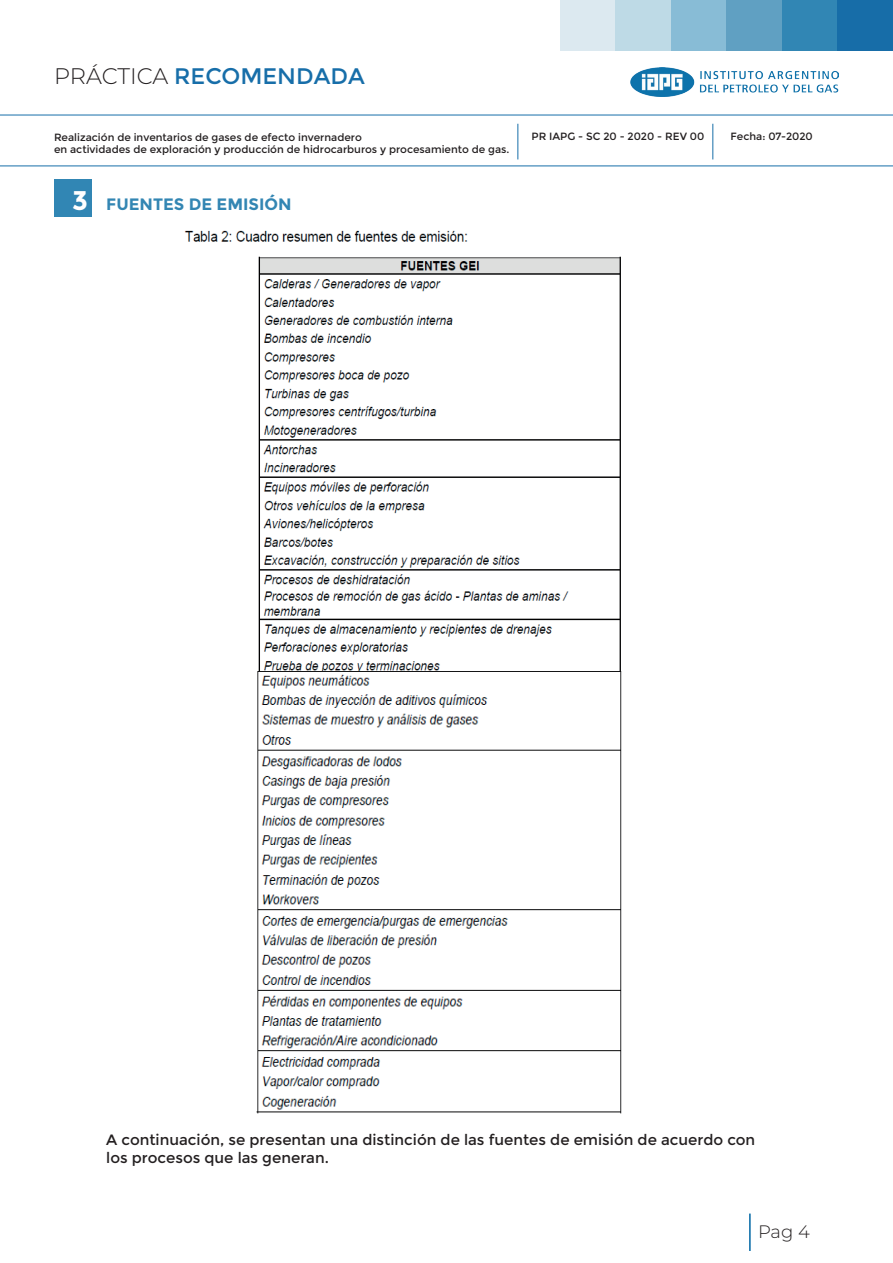
<style>
.page{position:relative;width:893px;height:1263px;background:#fff}
.page>*{position:absolute;margin:0;border:0;box-sizing:border-box;transform-origin:0 0}
.t1{font:22.5px "Montserrat";color:#176ea9}
.t2{font:300 18px "Montserrat";color:#231f20}
.t3{font:700 16.5px "Montserrat";color:#3386b3}
.t4{font:15px/18px "Montserrat";color:#231f20}
.t5{font:10.5px "Montserrat";color:#231f20}
.s1{font-weight:300;color:#231f20}
.s2{font-size:27px;color:#fff}
</style>
<div class="page">
<div style="left:560px;top:0;width:56px;height:50px;background:#dce9f0"></div>
<div style="left:616px;top:0;width:55px;height:50px;background:#bedae6"></div>
<div style="left:671px;top:0;width:56px;height:50px;background:#88bcd6"></div>
<div style="left:727px;top:0;width:55px;height:50px;background:#60a0c2"></div>
<div style="left:782px;top:0;width:55px;height:50px;background:#3186b4"></div>
<div style="left:837px;top:0;width:56px;height:50px;background:#176da8"></div>
<hr style="left:749px;top:1213px;width:2px;height:38px;background:#0067a5">
<hr style="left:0;top:115px;width:893px;height:1px;background:#176ea9">
<hr style="left:518px;top:124px;width:1px;height:35px;background:#176ea9">
<hr style="left:713px;top:124px;width:1px;height:35px;background:#176ea9">
<hr style="left:0;top:166px;width:893px;height:1px;background:#176ea9">
<img style="left:630px;top:67px;width:209px;height:30px">
<div style="left:54px;top:179px;width:38px;height:38px;background:#3186b4"></div>
<img style="left:184px;top:230px;width:438px;height:442px">
<img style="left:256px;top:672px;width:366px;height:442px">
<h1 class="t1" style="left:54px;top:63px;width:312px"><span class="s1">PRÁCTICA</span> RECOMENDADA</h1>
<p class="t5" style="left:54px;top:131px;width:309px">Realización de inventarios de gases de efecto invernadero</p>
<p class="t5" style="left:531px;top:130px;width:174px">PR IAPG - SC 20 - 2020 - REV 00</p>
<p class="t5" style="left:730px;top:130px;width:84px">Fecha: 07-2020</p>
<p class="t5" style="left:54px;top:143px;width:457px">en actividades de exploración y producción de hidrocarburos y procesamiento de gas.</p>
<h3 class="t3" style="left:72px;top:194px;width:221px"><span class="s2">3</span> FUENTES DE EMISIÓN</h3>
<h3 class="t4" style="left:106px;top:1131px;width:650px">A continuación, se presentan una distinción de las fuentes de emisión de acuerdo con los procesos que las generan.</h3>
<h2 class="t2" style="left:758px;top:1219px;width:53px">Pag 4</h2>
</div>
